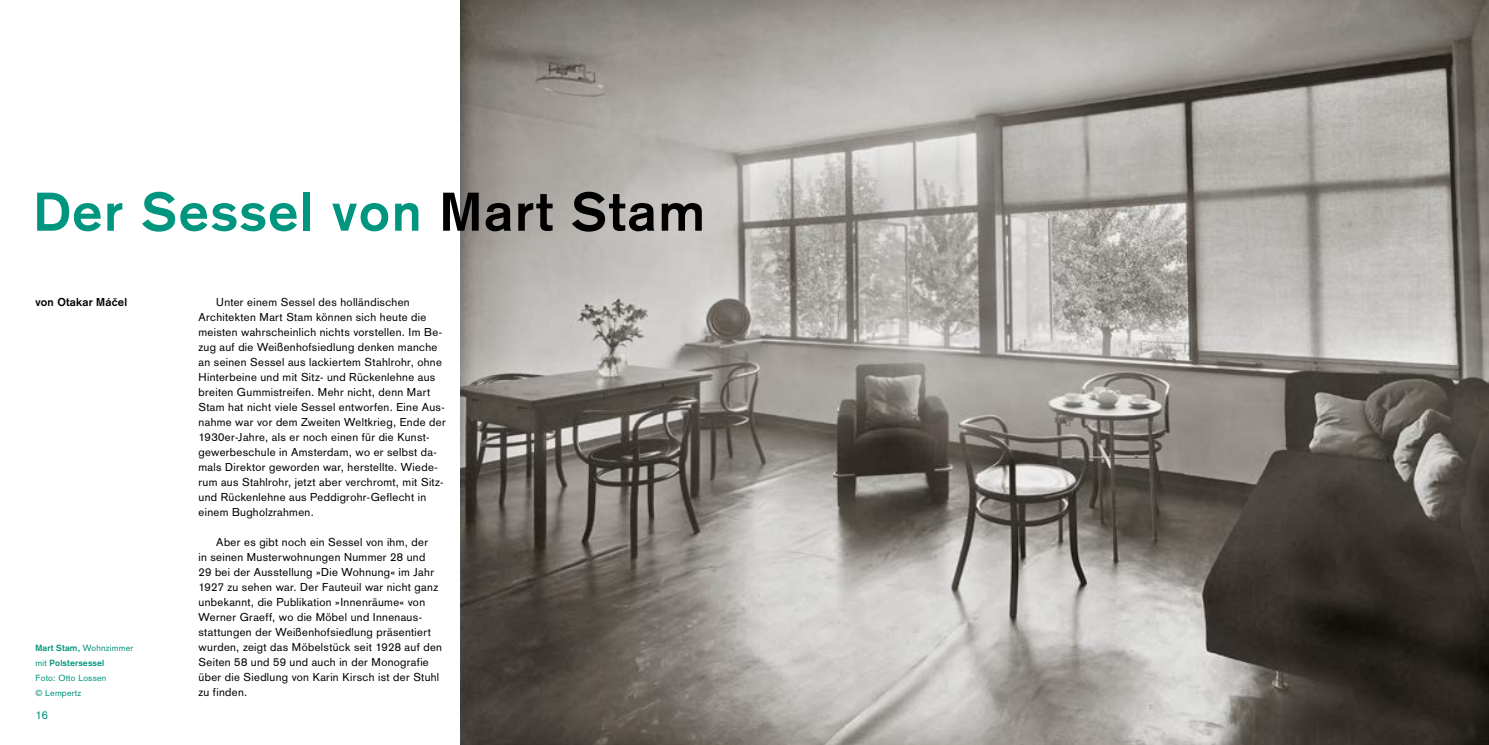
<style>
.page{position:relative;width:1489px;height:745px;background:#fff}
.page>*{position:absolute;margin:0;border:0;box-sizing:border-box;transform-origin:0 0}
.t1{font:700 53.38px "Akzidenz Grotesk";letter-spacing:.04em;color:#00957e}
.t2{font:11.25px/15px "Akzidenz Grotesk";letter-spacing:.03em;color:#000}
.t3{font:700 11.25px "Akzidenz Grotesk";letter-spacing:.02em;color:#000}
.t4{font:11.25px "Akzidenz Grotesk";color:#00957e}
.t5{font:8.75px/15px "Akzidenz Grotesk";letter-spacing:.02em;color:#00957e}
.s1{color:#000}
.s2{font-weight:700}
</style>
<div class="page">
<img style="left:461px;top:0;width:1027px;height:744px">
<h1 class="t1" style="left:34px;top:180px;width:672px">Der Sessel von <span class="s1">Mart Stam</span></h1>
<p class="t3" style="left:35px;top:295px;width:93px">von Otakar Mácˇel</p>
<p class="t2" style="left:198px;top:294px;width:249px;text-indent:18px">Unter einem Sessel des holländischen Architekten Mart Stam können sich heute die meisten wahrscheinlich nichts vorstellen. Im Be&shy;zug auf die Weißenhofsiedlung denken manche an seinen Sessel aus lackiertem Stahlrohr, ohne Hinterbeine und mit Sitz- und Rückenlehne aus breiten Gummistreifen. Mehr nicht, denn Mart Stam hat nicht viele Sessel entworfen. Eine Aus&shy;nahme war vor dem Zweiten Weltkrieg, Ende der 1930er-Jahre, als er noch einen für die Kunst&shy;gewerbeschule in Amsterdam, wo er selbst da&shy;mals Direktor geworden war, herstellte. Wiede&shy;rum aus Stahlrohr, jetzt aber verchromt, mit Sitz&shy;und Rückenlehne aus Peddigrohr-Geflecht in einem Bugholzrahmen.</p>
<p class="t2" style="left:198px;top:534px;width:245px;text-indent:18px">Aber es gibt noch ein Sessel von ihm, der<br>in seinen Musterwohnungen Nummer 28 und<br>29 bei der Ausstellung »Die Wohnung« im Jahr 1927 zu sehen war. Der Fauteuil war nicht ganz unbekannt, die Publikation »Innenräume« von Werner Graeff, wo die Möbel und Innenaus&shy;stattungen der Weißenhofsiedlung präsentiert wurden, zeigt das Möbelstück seit 1928 auf den Seiten 58 und 59 und auch in der Monografie über die Siedlung von Karin Kirsch ist der Stuhl zu finden.</p>
<p class="t5" style="left:35px;top:640px;width:99px"><span class="s2">Mart Stam,</span> Wohnzimmer mit <span class="s2">Polstersessel<br></span>Foto: Otto Lossen<br>© Lempertz</p>
<p class="t4" style="left:35px;top:708px;width:14px">16</p>
</div>
